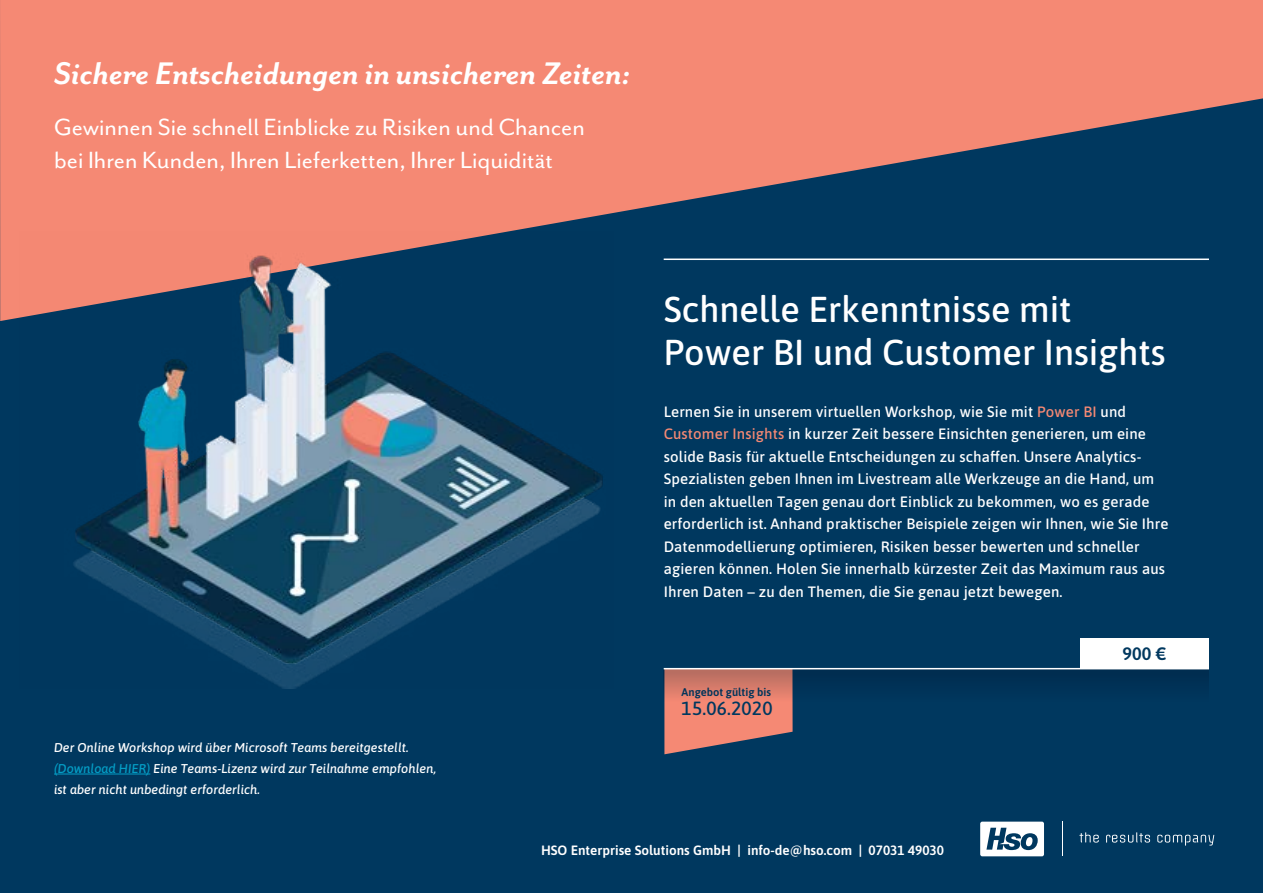
<style>
.page{position:relative;width:1263px;height:893px;background:#fff}
.page>*{position:absolute;margin:0;border:0;box-sizing:border-box;transform-origin:0 0}
.t1{font:500 36px/43.2px "Asap";color:#fff}
.t2{font:italic 700 36px "Mr Eaves San OT";color:#fff}
.t3{font:27px/32.4px "Mr Eaves San OT";color:#fff}
.t4{font:500 19.05px "Asap";letter-spacing:.01em;color:#00385f}
.t5{font:600 18px "Asap";color:#00385f}
.t6{font:500 15px/22.5px "Asap";letter-spacing:.01em;color:#fff}
.t7{font:600 13.5px "Asap";color:#fff}
.t8{font:italic 500 12.75px/21px "Asap";color:#fff}
.t9{font:600 11.1px "Asap";color:#00385f}
.s1{color:#049dc5}
.s2{color:#f58974}
</style>
<div class="page">
<div style="left:0;top:0;width:1263px;height:892px;background:#00385f"></div>
<svg style="left:664px;top:703px;width:128px;height:51px"></svg>
<svg style="left:0;top:0;width:1263px;height:321px;fill:#f58974"></svg>
<hr style="left:54px;top:773px;width:96px;height:1px;background:#049dc5">
<svg style="left:980px;top:822px;width:64px;height:34px"></svg>
<hr style="left:1062px;top:822px;width:1px;height:34px;background:#fff">
<svg style="left:1079px;top:832px;width:135px;height:14px"></svg>
<svg style="left:664px;top:669px;width:545px;height:34px"></svg>
<hr style="left:664px;top:668px;width:545px;height:1px;background:#fff">
<div style="left:1080px;top:638px;width:129px;height:31px;background:#fff"></div>
<hr style="left:664px;top:259px;width:545px;height:1px;background:#fff">
<img style="left:19px;top:231px;width:595px;height:457px">
<h1 class="t2" style="left:54px;top:54px;width:578px">Sichere Entscheidungen in unsicheren Zeiten:</h1>
<h2 class="t3" style="left:54px;top:111px;width:532px">Gewinnen Sie schnell Einblicke zu Risiken und Chancen bei Ihren Kunden, Ihren Lieferketten, Ihrer Liquidität</h2>
<p class="t8" style="left:54px;top:737px;width:383px">Der Online Workshop wird über Microsoft Teams bereitgestellt. <span class="s1">(Download HIER)</span> Eine Teams-Lizenz wird zur Teilnahme empfohlen, ist aber nicht unbedingt erforderlich.</p>
<h1 class="t1" style="left:664px;top:285px;width:503px">Schnelle Erkenntnisse mit<br>Power BI und Customer Insights</h1>
<p class="t6" style="left:664px;top:400px;width:506px">Lernen Sie in unserem virtuellen Workshop, wie Sie mit <span class="s2">Power BI</span> und <span class="s2">Customer Insights</span> in kurzer Zeit bessere Einsichten generieren, um eine solide Basis für aktuelle Entscheidungen zu schaffen. Unsere Analytics-Spezialisten geben Ihnen im Livestream alle Werkzeuge an die Hand, um in den aktuellen Tagen genau dort Einblick zu bekommen, wo es gerade erforderlich ist. Anhand praktischer Beispiele zeigen wir Ihnen, wie Sie Ihre Datenmodellierung optimieren, Risiken besser bewerten und schneller agieren können. Holen Sie innerhalb kürzester Zeit das Maximum raus aus Ihren Daten – zu den Themen, die Sie genau jetzt bewegen.</p>
<p class="t9" style="left:682px;top:684px;width:91px">Angebot gültig bis</p>
<p class="t4" style="left:682px;top:695px;width:92px">15.06.2020</p>
<p class="t5" style="left:1123px;top:641px;width:46px">900 €</p>
<p class="t7" style="left:541px;top:840px;width:404px">HSO Enterprise Solutions GmbH | info-de@hso.com | 07031 49030</p>
</div>
